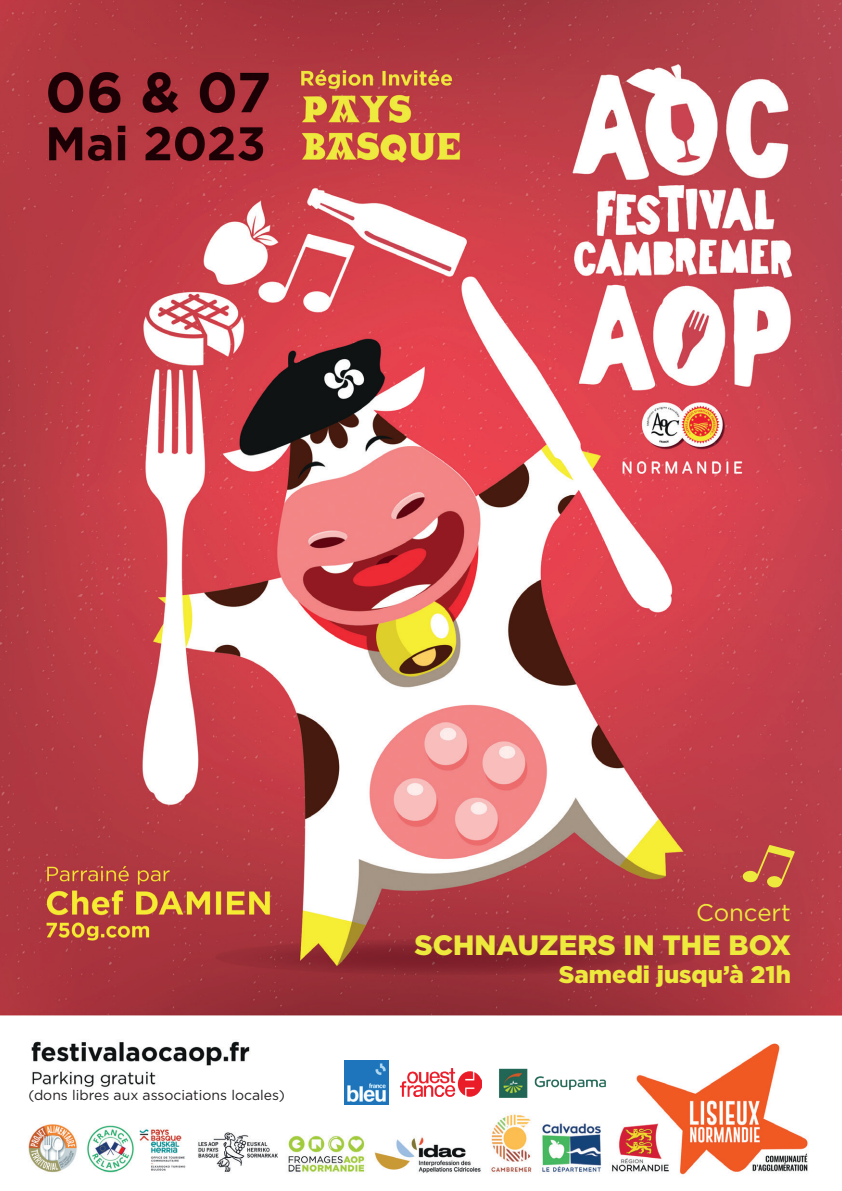
<style>
.page{position:relative;width:842px;height:1191px;background:#fff}
.page>*{position:absolute;margin:0;border:0;box-sizing:border-box;transform-origin:0 0}
.t1{font:900 28px "Gotham";color:#ede93d}
.t2{font:900 24px "Gotham";color:#ede93d}
.t3{font:24px "Gotham";color:#ede93d}
.t4{font:14px "Gotham";color:#231f20}
</style>
<div class="page">
<img style="left:0;top:0;width:842px;height:1175px">
<div style="left:160px;top:1067px;width:261px;height:22px;background:#fff"></div>
<img style="left:345px;top:1060px;width:43px;height:44px">
<img style="left:400px;top:1068px;width:81px;height:28px">
<img style="left:493px;top:1060px;width:119px;height:44px">
<svg style="left:742px;top:845px;width:53px;height:42px"></svg>
<p class="t4" style="left:28px;top:1086px;width:258px">(dons libres aux associations locales)</p>
<h2 class="t3" style="left:696px;top:897px;width:96px">Concert</h2>
<h1 class="t1" style="left:414px;top:925px;width:378px">SCHNAUZERS IN THE BOX</h1>
<h2 class="t2" style="left:559px;top:958px;width:234px">Samedi jusqu’à 21h</h2>
</div>
